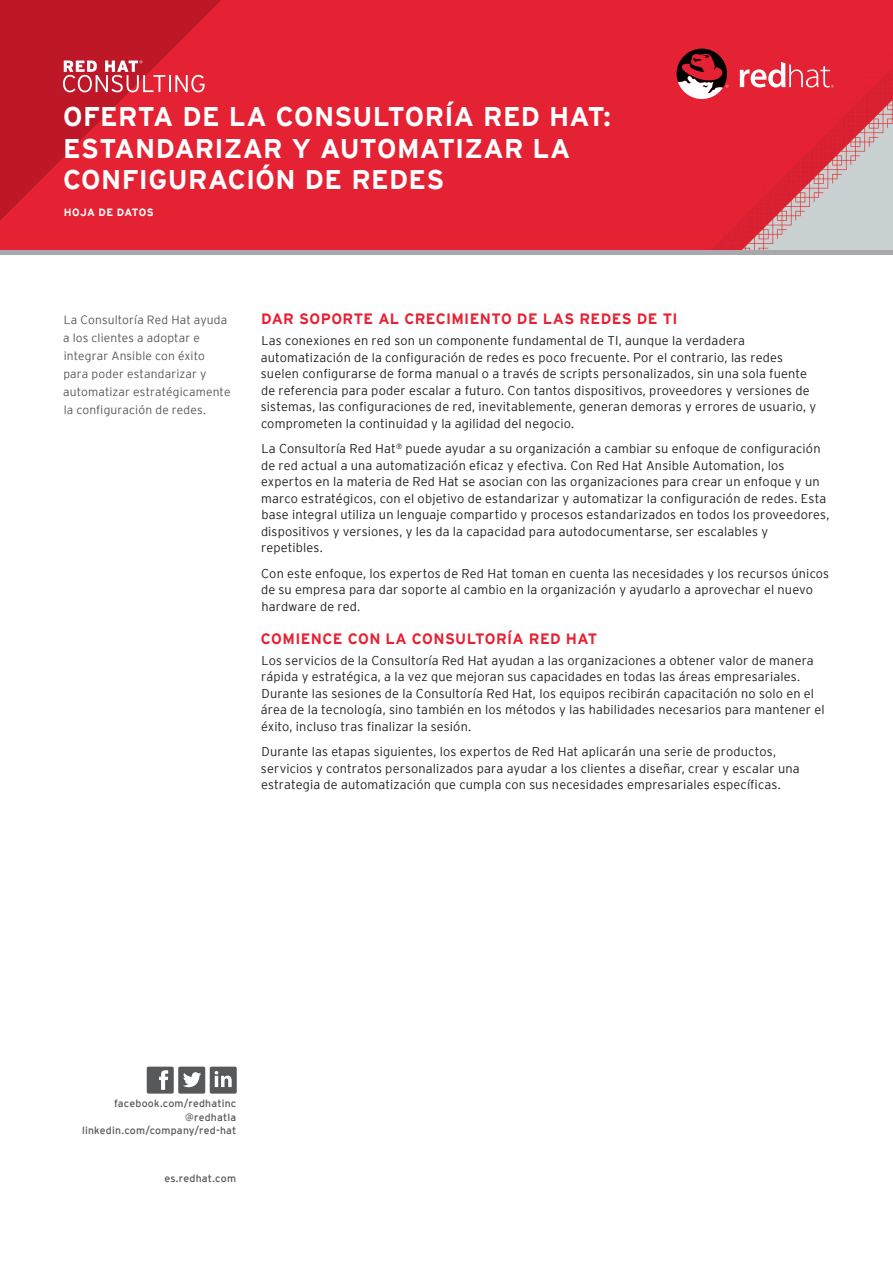
<style>
.page{position:relative;width:893px;height:1263px;background:#fff}
.page>*{position:absolute;margin:0;border:0;box-sizing:border-box;transform-origin:0 0}
.Header_-_Title__on_i{font:700 27px/31.5px "Interstate";letter-spacing:.015em;color:#fff}
.Main_-_Subhead_1{font:700 15px "Interstate";letter-spacing:.025em;color:#e52233}
.Main_-_Body{font:300 12.75px/16.5px "Interstate";letter-spacing:.01em;color:#231f20}
.Sidebar_-_Body__left{font:300 12px/18px "Interstate";letter-spacing:.015em;color:#57585a}
.Sidebar_-_Social_Med{font:10.5px/13.5px "Interstate";letter-spacing:.02em;color:#57585a;text-align:right}
.Footer_-_RT{font:10.5px "Interstate";letter-spacing:.02em;color:#57585a}
.Header_-_Running_Hea{font:700 10.5px "Interstate";letter-spacing:.03em;color:#fff}
</style>
<div class="page">
<img style="left:0;top:0;width:893px;height:250px">
<svg style="left:147px;top:1067px;width:90px;height:27px"></svg>
<svg style="left:740px;top:62px;width:94px;height:25px"></svg>
<svg style="left:677px;top:49px;width:51px;height:50px"></svg>
<svg style="left:63px;top:60px;width:142px;height:32px;background:#db5360"></svg>
<div style="left:0;top:250px;width:893px;height:5px;background:#a8a9ad"></div>
<p class="Header_-_Title__on_i" style="left:63px;top:101px;width:549px">OFERTA DE LA CONSULTORÍA RED HAT:<br>ESTANDARIZAR Y AUTOMATIZAR LA<br>CONFIGURACIÓN DE REDES</p>
<p class="Header_-_Running_Hea" style="left:64px;top:206px;width:91px">HOJA DE DATOS</p>
<p class="Sidebar_-_Body__left" style="left:63px;top:311px;width:169px">La Consultoría Red Hat ayuda a los clientes a adoptar e integrar Ansible con éxito para poder estandarizar y automatizar estratégicamente la configuración de redes.</p>
<p class="Main_-_Subhead_1" style="left:261px;top:310px;width:418px">DAR SOPORTE AL CRECIMIENTO DE LAS REDES DE TI</p>
<p class="Main_-_Body" style="left:261px;top:332px;width:557px">Las conexiones en red son un componente fundamental de TI, aunque la verdadera automatización de la configuración de redes es poco frecuente. Por el contrario, las redes suelen configurarse de forma manual o a través de scripts personalizados, sin una sola fuente de referencia para poder escalar a futuro. Con tantos dispositivos, proveedores y versiones de sistemas, las configuraciones de red, inevitablemente, generan demoras y errores de usuario, y comprometen la continuidad y la agilidad del negocio.</p>
<p class="Main_-_Body" style="left:261px;top:440px;width:570px">La Consultoría Red Hat<sup>®</sup> puede ayudar a su organización a cambiar su enfoque de configuración de red actual a una automatización eficaz y efectiva. Con Red Hat Ansible Automation, los expertos en la materia de Red Hat se asocian con las organizaciones para crear un enfoque y un marco estratégicos, con el objetivo de estandarizar y automatizar la configuración de redes. Esta base integral utiliza un lenguaje compartido y procesos estandarizados en todos los proveedores, dispositivos y versiones, y les da la capacidad para autodocumentarse, ser escalables y repetibles.</p>
<p class="Main_-_Body" style="left:261px;top:565px;width:570px">Con este enfoque, los expertos de Red Hat toman en cuenta las necesidades y los recursos únicos de su empresa para dar soporte al cambio en la organización y ayudarlo a aprovechar el nuevo hardware de red.</p>
<p class="Main_-_Subhead_1" style="left:261px;top:630px;width:338px">COMIENCE CON LA CONSULTORÍA RED HAT</p>
<p class="Main_-_Body" style="left:261px;top:652px;width:565px">Los servicios de la Consultoría Red Hat ayudan a las organizaciones a obtener valor de manera rápida y estratégica, a la vez que mejoran sus capacidades en todas las áreas empresariales.<br>Durante las sesiones de la Consultoría Red Hat, los equipos recibirán capacitación no solo en el área de la tecnología, sino también en los métodos y las habilidades necesarios para mantener el éxito, incluso tras finalizar la sesión.</p>
<p class="Main_-_Body" style="left:261px;top:743px;width:540px">Durante las etapas siguientes, los expertos de Red Hat aplicarán una serie de productos, servicios y contratos personalizados para ayudar a los clientes a diseñar, crear y escalar una estrategia de automatización que cumpla con sus necesidades empresariales específicas.</p>
<p class="Sidebar_-_Social_Med" style="left:82px;top:1096px;width:156px">facebook.com/redhatinc @redhatla linkedin.com/company/red-hat</p>
<p class="Footer_-_RT" style="left:164px;top:1172px;width:73px">es.redhat.com</p>
</div>
